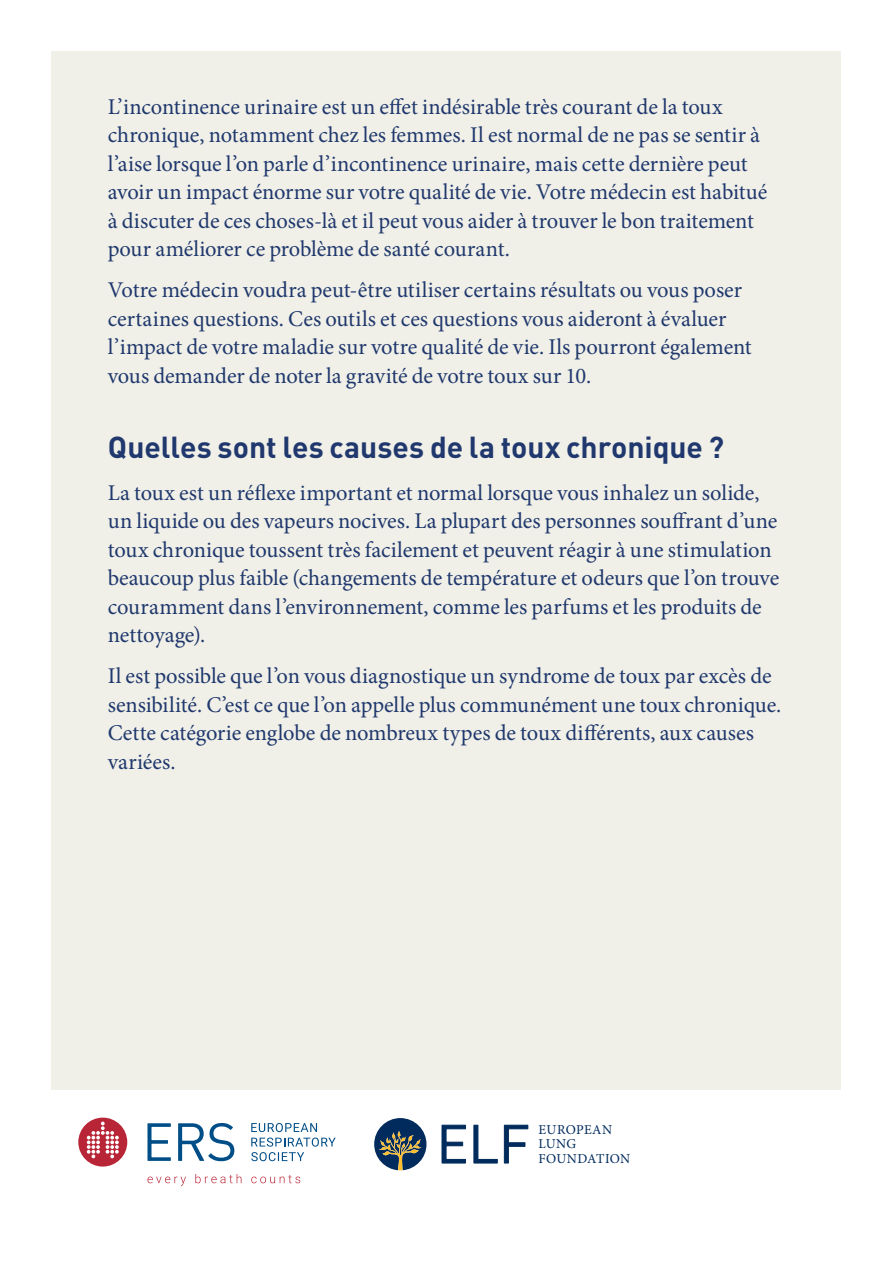
<style>
.page{position:relative;width:893px;height:1263px;background:#fff}
.page>*{position:absolute;margin:0;border:0;box-sizing:border-box;transform-origin:0 0}
.t1{font:700 30px "DIN Pro";color:#20386d}
.t2{font:22.5px/28.5px "Minion Pro";letter-spacing:-.005em;color:#20386d}
.t3{font:13.5px/14.7px "Minion Pro";letter-spacing:.025em;color:#002b5c}
</style>
<div class="page">
<div style="left:52px;top:52px;width:789px;height:1038px;background:#f0f0e8"></div>
<div style="left:78px;top:1117px;width:49px;height:49px;background:#b82537;border-radius:24px"></div>
<svg style="left:87px;top:1121px;width:32px;height:37px"></svg>
<svg style="left:147px;top:1123px;width:24px;height:38px"></svg>
<svg style="left:178px;top:1123px;width:56px;height:38px"></svg>
<svg style="left:147px;top:1176px;width:39px;height:10px"></svg>
<svg style="left:195px;top:1174px;width:46px;height:9px"></svg>
<svg style="left:251px;top:1175px;width:49px;height:8px"></svg>
<svg style="left:251px;top:1123px;width:85px;height:39px"></svg>
<svg style="left:441px;top:1124px;width:25px;height:40px"></svg>
<svg style="left:473px;top:1124px;width:25px;height:40px"></svg>
<svg style="left:504px;top:1124px;width:24px;height:40px"></svg>
<svg style="left:374px;top:1118px;width:52px;height:52px"></svg>
<p class="t2" style="left:108px;top:92px;width:661px">L’incontinence urinaire est un effet indésirable très courant de la toux chronique, notamment chez les femmes. Il est normal de ne pas se sentir à l’aise lorsque l’on parle d’incontinence urinaire, mais cette dernière peut avoir un impact énorme sur votre qualité de vie. Votre médecin est habitué à discuter de ces choses-là et il peut vous aider à trouver le bon traitement pour améliorer ce problème de santé courant.</p>
<p class="t2" style="left:108px;top:276px;width:646px">Votre médecin voudra peut-être utiliser certains résultats ou vous poser certaines questions. Ces outils et ces questions vous aideront à évaluer l’impact de votre maladie sur votre qualité de vie. Ils pourront également vous demander de noter la gravité de votre toux sur 10.</p>
<h1 class="t1" style="left:108px;top:422px;width:618px">Quelles sont les causes de la toux chronique ?</h1>
<p class="t2" style="left:108px;top:478px;width:673px">La toux est un réflexe important et normal lorsque vous inhalez un solide, un liquide ou des vapeurs nocives. La plupart des personnes souffrant d’une toux chronique toussent très facilement et peuvent réagir à une stimulation beaucoup plus faible (changements de température et odeurs que l’on trouve couramment dans l’environnement, comme les parfums et les produits de nettoyage).</p>
<p class="t2" style="left:108px;top:662px;width:675px">Il est possible que l’on vous diagnostique un syndrome de toux par excès de sensibilité. C’est ce que l’on appelle plus communément une toux chronique.<br>Cette catégorie englobe de nombreux types de toux différents, aux causes variées.</p>
<p class="t3" style="left:538px;top:1122px;width:93px">EUROPEAN<br>LUNG<br>FOUNDATION</p>
</div>
